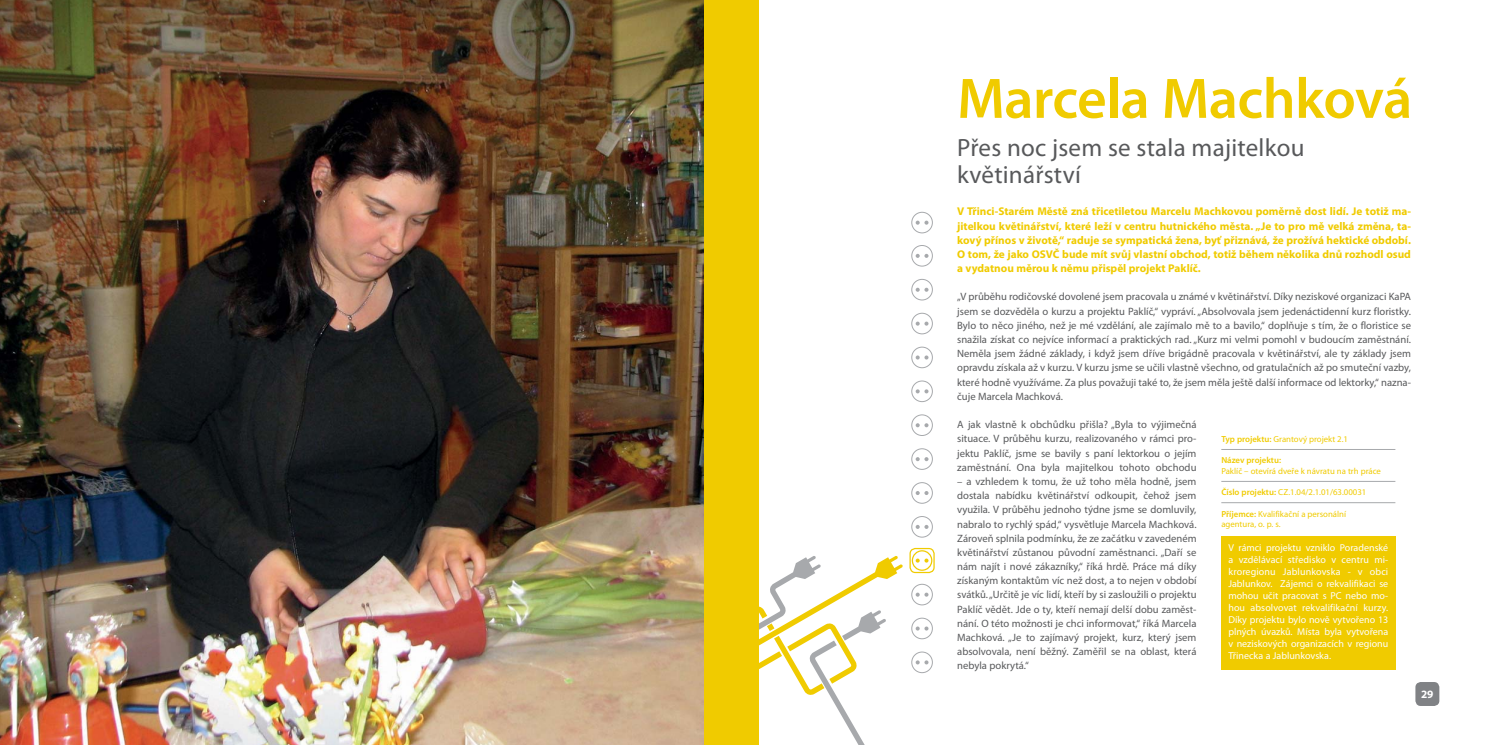
<style>
.page{position:relative;width:1489px;height:745px;background:#fff}
.page>*{position:absolute;margin:0;border:0;box-sizing:border-box;transform-origin:0 0}
.t1{font:600 57.5px "Myriad Pro";letter-spacing:-.01em;color:#f0cb00}
.t2{font:25px/27.5px "Myriad Pro";letter-spacing:.01em;color:#58595b}
.t3{font:700 11.25px/14.1px "Myriad Pro";color:#f0cb00;text-align:justify}
.t4{font:700 11.25px "Myriad Pro";color:#fff}
.t5{font:10.62px/14.1px "Myriad Pro";color:#58595b;text-align:justify}
.t6{font:10px/12px "Myriad Pro";color:#fff;text-align:justify}
.t7{font:8.75px/10.5px "Myriad Pro";color:#f0cb00}
.t8{font:600 8.75px "Myriad Pro";color:#f0cb00}
.s1{font-weight:600}
</style>
<div class="page">
<svg style="left:758px;top:555px;width:144px;height:189px"></svg>
<img style="left:0;top:0;width:703px;height:744px">
<div style="left:911px;top:651px;width:21px;height:21px;border:1px solid #a7a9ac;border-radius:50%"></div>
<svg style="left:915px;top:660px;width:13px;height:4px"></svg>
<div style="left:911px;top:617px;width:21px;height:21px;border:1px solid #a7a9ac;border-radius:50%"></div>
<svg style="left:915px;top:626px;width:13px;height:4px"></svg>
<div style="left:911px;top:583px;width:21px;height:21px;border:1px solid #a7a9ac;border-radius:50%"></div>
<svg style="left:915px;top:592px;width:13px;height:4px"></svg>
<div style="left:911px;top:516px;width:21px;height:21px;border:1px solid #a7a9ac;border-radius:50%"></div>
<svg style="left:915px;top:525px;width:13px;height:3px"></svg>
<div style="left:911px;top:482px;width:21px;height:21px;border:1px solid #a7a9ac;border-radius:50%"></div>
<svg style="left:915px;top:491px;width:13px;height:3px"></svg>
<div style="left:911px;top:448px;width:21px;height:21px;border:1px solid #a7a9ac;border-radius:50%"></div>
<svg style="left:915px;top:457px;width:13px;height:4px"></svg>
<div style="left:911px;top:414px;width:21px;height:21px;border:1px solid #a7a9ac;border-radius:50%"></div>
<svg style="left:915px;top:423px;width:13px;height:4px"></svg>
<div style="left:911px;top:380px;width:21px;height:21px;border:1px solid #a7a9ac;border-radius:50%"></div>
<svg style="left:915px;top:389px;width:13px;height:4px"></svg>
<div style="left:911px;top:346px;width:21px;height:22px;border:1px solid #a7a9ac;border-radius:50%"></div>
<svg style="left:915px;top:355px;width:13px;height:4px"></svg>
<div style="left:911px;top:313px;width:21px;height:21px;border:1px solid #a7a9ac;border-radius:50%"></div>
<svg style="left:915px;top:321px;width:13px;height:4px"></svg>
<div style="left:911px;top:279px;width:21px;height:21px;border:1px solid #a7a9ac;border-radius:50%"></div>
<svg style="left:915px;top:287px;width:13px;height:4px"></svg>
<div style="left:911px;top:245px;width:21px;height:21px;border:1px solid #a7a9ac;border-radius:50%"></div>
<svg style="left:915px;top:254px;width:13px;height:4px"></svg>
<div style="left:911px;top:212px;width:21px;height:21px;border:1px solid #a7a9ac;border-radius:50%"></div>
<svg style="left:915px;top:220px;width:13px;height:4px"></svg>
<div style="left:909px;top:547px;width:25px;height:25px;border:1px solid #f0cb00;border-radius:5px"></div>
<div style="left:911px;top:550px;width:21px;height:20px;border:1px solid #f0cb00;border-radius:50%"></div>
<svg style="left:915px;top:558px;width:13px;height:4px"></svg>
<div style="left:703px;top:0;width:55px;height:744px;background:#f0cb00"></div>
<div style="left:1415px;top:681px;width:24px;height:24px;background:#808285;border-radius:5px"></div>
<hr style="left:1221px;top:449px;width:174px;height:1px;background:#a7a9ac">
<hr style="left:1221px;top:481px;width:174px;height:1px;background:#a7a9ac">
<hr style="left:1221px;top:502px;width:174px;height:1px;background:#a7a9ac">
<div style="left:1221px;top:536px;width:174px;height:133px;background:#f0cb00"></div>
<h1 class="t1" style="left:957px;top:77px;width:456px">Marcela Machková</h1>
<h2 class="t2" style="left:957px;top:136px;width:349px">Přes noc jsem se stala majitelkou květinářství</h2>
<p class="t3" style="left:957px;top:205px;width:455px">V Třinci-Starém Městě zná třicetiletou Marcelu Machkovou poměrně dost lidí. Je totiž ma&shy;jitelkou květinářství, které leží v centru hutnického města. „Je to pro mě velká změna, ta&shy;kový přínos v životě,“ raduje se sympatická žena, byť přiznává, že prožívá hektické období.<br>O tom, že jako OSVČ bude mít svůj vlastní obchod, totiž během několika dnů rozhodl osud a vydatnou měrou k němu přispěl projekt Paklíč.</p>
<p class="t5" style="left:957px;top:291px;width:455px">„V průběhu rodičovské dovolené jsem pracovala u známé v květinářství. Díky neziskové organizaci KaPA jsem se dozvěděla o kurzu a projektu Paklíč,“ vypráví. „Absolvovala jsem jedenáctidenní kurz floristky.<br>Bylo to něco jiného, než je mé vzdělání, ale zajímalo mě to a bavilo,“ doplňuje s tím, že o floristice se snažila získat co nejvíce informací a praktických rad. „Kurz mi velmi pomohl v budoucím zaměstnání.<br>Neměla jsem žádné základy, i když jsem dříve brigádně pracovala v květinářství, ale ty základy jsem opravdu získala až v kurzu. V kurzu jsme se učili vlastně všechno, od gratulačních až po smuteční vazby, které hodně využíváme. Za plus považuji také to, že jsem měla ještě další informace od lektorky,“ nazna&shy;čuje Marcela Machková.</p>
<p class="t5" style="left:957px;top:418px;width:241px">A jak vlastně k obchůdku přišla? „Byla to výjimečná situace. V průběhu kurzu, realizovaného v rámci pro&shy;jektu Paklíč, jsme se bavily s paní lektorkou o jejím zaměstnání. Ona byla majitelkou tohoto obchodu</p>
<p class="t5" style="left:957px;top:475px;width:241px">– a vzhledem k tomu, že už toho měla hodně, jsem dostala nabídku květinářství odkoupit, čehož jsem využila. V průběhu jednoho týdne jsme se domluvily, nabralo to rychlý spád,“ vysvětluje Marcela Machková.<br>Zároveň splnila podmínku, že ze začátku v zavedeném květinářství zůstanou původní zaměstnanci. „Daří se nám najít i nové zákazníky,“ říká hrdě. Práce má díky získaným kontaktům víc než dost, a to nejen v období svátků. „Určitě je víc lidí, kteří by si zasloužili o projektu Paklíč vědět. Jde o ty, kteří nemají delší dobu zaměst&shy;nání. O této možnosti je chci informovat,“ říká Marcela Machková. „Je to zajímavý projekt, kurz, který jsem absolvovala, není běžný. Zaměřil se na oblast, která nebyla pokrytá.“</p>
<p class="t7" style="left:1221px;top:434px;width:128px"><span class="s1">Typ projektu:</span> Grantový projekt 2.1</p>
<p class="t8" style="left:1221px;top:457px;width:61px">Název projektu:</p>
<p class="t7" style="left:1221px;top:466px;width:161px">Paklíč – otevírá dveře k návratu na trh práce</p>
<p class="t7" style="left:1221px;top:487px;width:146px"><span class="s1">Číslo projektu:</span> CZ.1.04/2.1.01/63.00031</p>
<p class="t7" style="left:1221px;top:509px;width:126px"><span class="s1">Příjemce:</span> Kvalifikační a personální agentura, o. p. s.</p>
<p class="t6" style="left:1228px;top:542px;width:161px">V rámci projektu vzniklo Poradenské a vzdělávací středisko v centru mi&shy;kroregionu Jablunkovska - v obci Jablunkov. Zájemci o rekvalifikaci se mohou učit pracovat s PC nebo mo&shy;hou absolvovat rekvalifikační kurzy.<br>Díky projektu bylo nově vytvořeno 13 plných úvazků. Místa byla vytvořena v neziskových organizacích v regionu Třinecka a Jablunkovska.</p>
<p class="t4" style="left:1420px;top:689px;width:14px">29</p>
</div>
